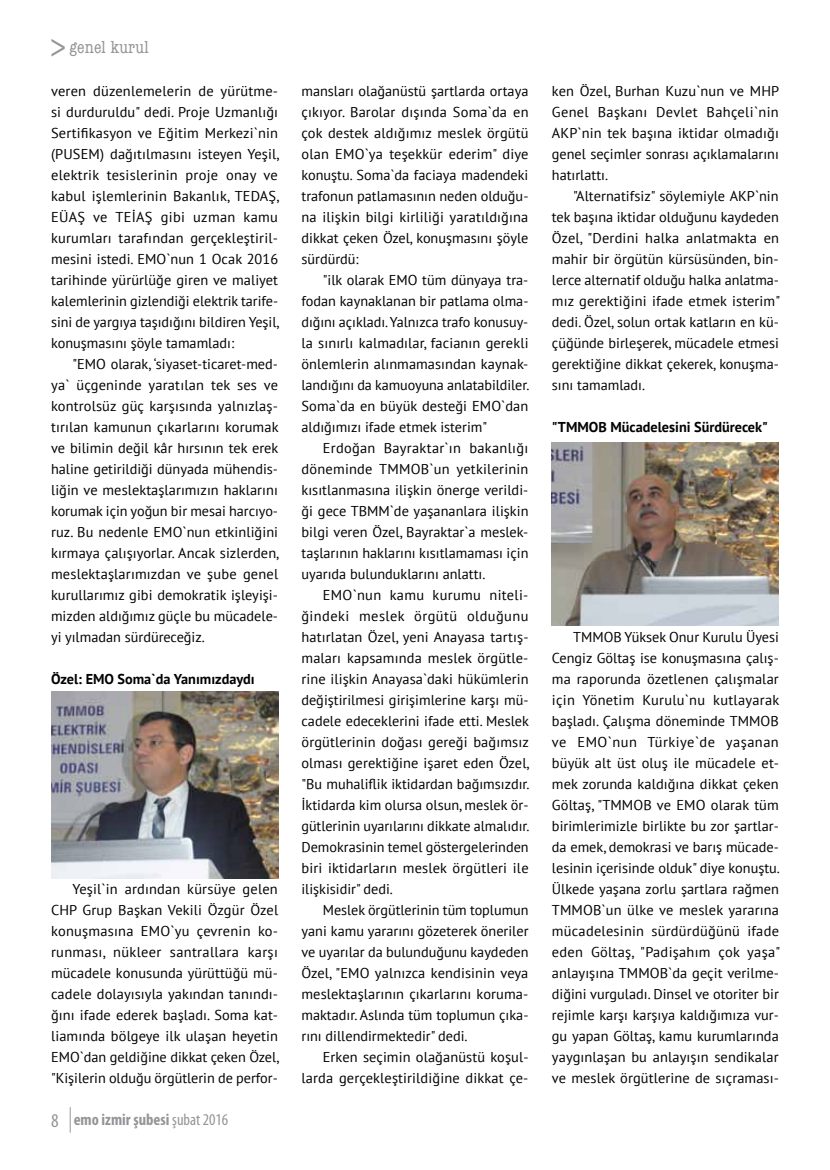
<style>
.page{position:relative;width:830px;height:1170px;background:#fff}
.page>*{position:absolute;margin:0;border:0;box-sizing:border-box;transform-origin:0 0}
.t1{font:33px "Apex New";color:#939598}
.t2{font:condensed 18px "American Typewriter";letter-spacing:.01em;color:#939598}
.t3{font:700 condensed 16.5px "Myriad Pro";color:#939598}
.t4{font:14.25px/21px "PT Sans";color:#000;text-align:justify}
.t5{font:700 14.25px "PT Sans";color:#000}
.s1{font-weight:400;font-size:19.5px}
.s2{font-weight:400}
</style>
<div class="page">
<svg style="left:70px;top:1107px;width:1px;height:25px"></svg>
<img style="left:51px;top:691px;width:227px;height:187px">
<img style="left:551px;top:442px;width:227px;height:183px">
<h1 class="t1" style="left:50px;top:26px;width:18px">&gt;</h1>
<p class="t4" style="left:51px;top:80px;width:229px">veren düzenlemelerin de yürütme&shy;si durduruldu" dedi. Proje Uzmanlığı Sertifikasyon ve Eğitim Merkezi`nin (PUSEM) dağıtılmasını isteyen Yeşil, elektrik tesislerinin proje onay ve kabul işlemlerinin Bakanlık, TEDAŞ, EÜAŞ ve TEİAŞ gibi uzman kamu kurumları tarafından gerçekleştiril&shy;mesini istedi. EMO`nun 1 Ocak 2016 tarihinde yürürlüğe giren ve maliyet kalemlerinin gizlendiği elektrik tarife&shy;sini de yargıya taşıdığını bildiren Yeşil, konuşmasını şöyle tamamladı:</p>
<p class="t4" style="left:51px;top:353px;width:229px;text-indent:21px">"EMO olarak, ‘siyaset-ticaret-med&shy;ya` üçgeninde yaratılan tek ses ve kontrolsüz güç karşısında yalnızlaş&shy;tırılan kamunun çıkarlarını korumak ve bilimin değil kâr hırsının tek erek haline getirildiği dünyada mühendis&shy;liğin ve meslektaşlarımızın haklarını korumak için yoğun bir mesai harcıyo&shy;ruz. Bu nedenle EMO`nun etkinliğini kırmaya çalışıyorlar. Ancak sizlerden, meslektaşlarımızdan ve şube genel kurullarımız gibi demokratik işleyişi&shy;mizden aldığımız güçle bu mücadele&shy;yi yılmadan sürdüreceğiz.</p>
<p class="t5" style="left:51px;top:669px;width:205px">Özel: EMO Soma`da Yanımızdaydı</p>
<p class="t2" style="left:69px;top:33px;width:81px">genel kurul</p>
<p class="t4" style="left:51px;top:878px;width:229px;text-indent:21px">Yeşil`in ardından kürsüye gelen CHP Grup Başkan Vekili Özgür Özel konuşmasına EMO`yu çevrenin ko&shy;runması, nükleer santrallara karşı mücadele konusunda yürüttüğü mü&shy;cadele dolayısıyla yakından tanındı&shy;ğını ifade ederek başladı. Soma kat&shy;liamında bölgeye ilk ulaşan heyetin EMO`dan geldiğine dikkat çeken Özel, "Kişilerin olduğu örgütlerin de perfor-</p>
<p class="t3" style="left:51px;top:1109px;width:179px"><span class="s1">8</span> emo izmir şubesi <span class="s2">şubat 2016</span></p>
<p class="t4" style="left:301px;top:80px;width:228px">mansları olağanüstü şartlarda ortaya çıkıyor. Barolar dışında Soma`da en çok destek aldığımız meslek örgütü olan EMO`ya teşekkür ederim" diye konuştu. Soma`da faciaya madendeki trafonun patlamasının neden olduğu&shy;na ilişkin bilgi kirliliği yaratıldığına dikkat çeken Özel, konuşmasını şöyle sürdürdü:</p>
<p class="t4" style="left:301px;top:269px;width:229px;text-indent:21px">"ilk olarak EMO tüm dünyaya tra&shy;fodan kaynaklanan bir patlama olma&shy;dığını açıkladı. Yalnızca trafo konusuy&shy;la sınırlı kalmadılar, facianın gerekli önlemlerin alınmamasından kaynak&shy;landığını da kamuoyuna anlatabildiler.<br>Soma`da en büyük desteği EMO`dan aldığımızı ifade etmek isterim"</p>
<p class="t4" style="left:301px;top:437px;width:228px;text-indent:21px">Erdoğan Bayraktar`ın bakanlığı döneminde TMMOB`un yetkilerinin kısıtlanmasına ilişkin önerge verildi&shy;ği gece TBMM`de yaşananlara ilişkin bilgi veren Özel, Bayraktar`a meslek&shy;taşlarının haklarını kısıtlamaması için uyarıda bulunduklarını anlattı.</p>
<p class="t4" style="left:301px;top:584px;width:229px;text-indent:21px">EMO`nun kamu kurumu niteli&shy;ğindeki meslek örgütü olduğunu hatırlatan Özel, yeni Anayasa tartış&shy;maları kapsamında meslek örgütle&shy;rine ilişkin Anayasa`daki hükümlerin değiştirilmesi girişimlerine karşı mü&shy;cadele edeceklerini ifade etti. Meslek örgütlerinin doğası gereği bağımsız olması gerektiğine işaret eden Özel, "Bu muhaliflik iktidardan bağımsızdır.<br>İktidarda kim olursa olsun, meslek ör&shy;gütlerinin uyarılarını dikkate almalıdır.<br>Demokrasinin temel göstergelerinden biri iktidarların meslek örgütleri ile ilişkisidir" dedi.</p>
<p class="t4" style="left:301px;top:899px;width:228px;text-indent:21px">Meslek örgütlerinin tüm toplumun yani kamu yararını gözeterek öneriler ve uyarılar da bulunduğunu kaydeden Özel, "EMO yalnızca kendisinin veya meslektaşlarının çıkarlarını koruma&shy;maktadır. Aslında tüm toplumun çıka&shy;rını dillendirmektedir" dedi.</p>
<p class="t4" style="left:301px;top:1046px;width:228px;text-align:right">Erken seçimin olağanüstü koşul&shy;larda gerçekleştirildiğine dikkat çe-</p>
<p class="t4" style="left:551px;top:80px;width:229px">ken Özel, Burhan Kuzu`nun ve MHP Genel Başkanı Devlet Bahçeli`nin AKP`nin tek başına iktidar olmadığı genel seçimler sonrası açıklamalarını hatırlattı.</p>
<p class="t4" style="left:551px;top:185px;width:230px;text-indent:21px">"Alternatifsiz" söylemiyle AKP`nin tek başına iktidar olduğunu kaydeden Özel, "Derdini halka anlatmakta en mahir bir örgütün kürsüsünden, bin&shy;lerce alternatif olduğu halka anlatma&shy;mız gerektiğini ifade etmek isterim" dedi. Özel, solun ortak katların en kü&shy;çüğünde birleşerek, mücadele etmesi gerektiğine dikkat çekerek, konuşma&shy;sını tamamladı.</p>
<p class="t5" style="left:551px;top:417px;width:217px">"TMMOB Mücadelesini Sürdürecek"</p>
<p class="t4" style="left:551px;top:626px;width:230px;text-indent:21px">TMMOB Yüksek Onur Kurulu Üyesi Cengiz Göltaş ise konuşmasına çalış&shy;ma raporunda özetlenen çalışmalar için Yönetim Kurulu`nu kutlayarak başladı. Çalışma döneminde TMMOB ve EMO`nun Türkiye`de yaşanan büyük alt üst oluş ile mücadele et&shy;mek zorunda kaldığına dikkat çeken Göltaş, "TMMOB ve EMO olarak tüm birimlerimizle birlikte bu zor şartlar&shy;da emek, demokrasi ve barış mücade&shy;lesinin içerisinde olduk" diye konuştu.<br>Ülkede yaşana zorlu şartlara rağmen TMMOB`un ülke ve meslek yararına mücadelesinin sürdürdüğünü ifade eden Göltaş, "Padişahım çok yaşa" anlayışına TMMOB`da geçit verilme&shy;diğini vurguladı. Dinsel ve otoriter bir rejimle karşı karşıya kaldığımıza vur&shy;gu yapan Göltaş, kamu kurumlarında yaygınlaşan bu anlayışın sendikalar ve meslek örgütlerine de sıçraması-</p>
</div>
